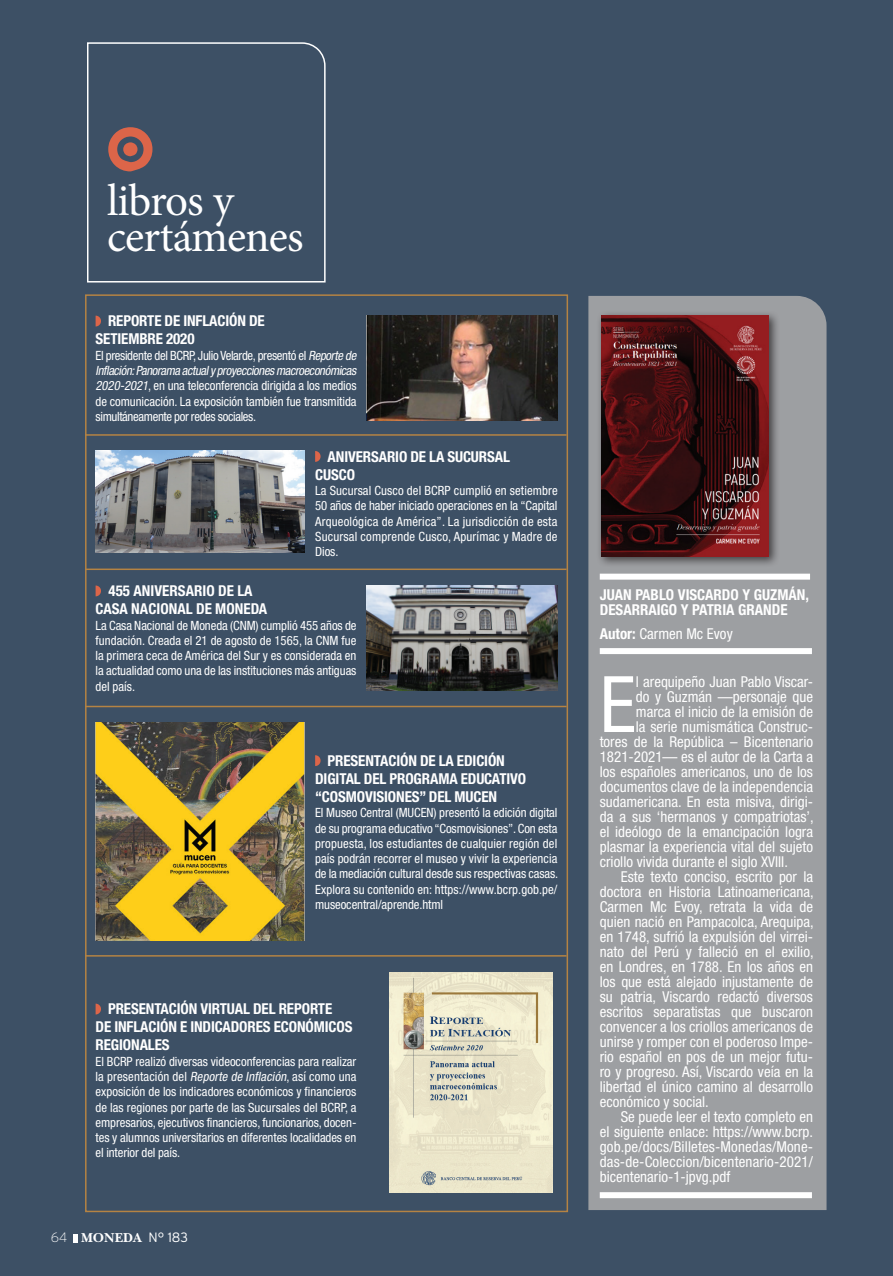
<style>
.page{position:relative;width:893px;height:1276px;background:#3d5065}
.page>*{position:absolute;margin:0;border:0;box-sizing:border-box;transform-origin:0 0}
.t1{font:condensed 78px "Helvetica Neue LT Std";color:#fff}
.t2{font:45px/36px "Minion Pro";letter-spacing:-.02em;color:#fff}
.t3{font:condensed 15px "Helvetica Neue LT Std";color:#fff}
.t4{font:700 condensed 15px/18px "Helvetica Neue LT Std";letter-spacing:-.005em;color:#fff}
.t5{font:13.5px "New Baskerville Bold SC";color:#fff}
.t6{font:condensed 12.75px/15.3px "Helvetica Neue LT Std";letter-spacing:-.005em;color:#fff;text-align:justify}
.s1{font-style:italic}
.s2{font-family:"Interstate";font-weight:200}
.s3{font-family:"Interstate";font-weight:300}
.s4{font-weight:700}
</style>
<div class="page">
<svg style="left:74px;top:1234px;width:4px;height:8px"></svg>
<div style="left:588px;top:296px;width:238px;height:914px;background:#9d9fa2"></div>
<svg style="left:87px;top:42px;width:239px;height:241px"></svg>
<svg style="left:108px;top:127px;width:44px;height:44px"></svg>
<div style="left:600px;top:573px;width:210px;height:6px;background:#fff"></div>
<div style="left:600px;top:648px;width:212px;height:6px;background:#fff"></div>
<div style="left:600px;top:1192px;width:212px;height:6px;background:#fff"></div>
<div style="left:596px;top:310px;width:184px;height:257px;background:#231f20;opacity:.75"></div>
<img style="left:601px;top:315px;width:168px;height:241px">
<img style="left:96px;top:451px;width:208px;height:102px">
<svg style="left:315px;top:451px;width:6px;height:11px"></svg>
<img style="left:96px;top:722px;width:208px;height:218px">
<svg style="left:315px;top:755px;width:6px;height:11px"></svg>
<svg style="left:96px;top:316px;width:5px;height:10px"></svg>
<img style="left:367px;top:315px;width:190px;height:106px">
<svg style="left:96px;top:585px;width:5px;height:11px"></svg>
<img style="left:367px;top:585px;width:190px;height:106px">
<svg style="left:96px;top:1003px;width:5px;height:11px"></svg>
<hr style="left:85px;top:434px;width:482px;height:2px;background:#b58343">
<hr style="left:85px;top:568px;width:482px;height:2px;background:#b58343">
<hr style="left:85px;top:706px;width:482px;height:1px;background:#b58343">
<hr style="left:85px;top:955px;width:482px;height:1px;background:#b58343">
<img style="left:390px;top:972px;width:162px;height:220px">
<h2 class="t2" style="left:107px;top:183px;width:198px">libros y certámenes</h2>
<p class="t4" style="left:96px;top:312px;width:171px;text-indent:12px">REPORTE DE INFLACIÓN DE<br>SETIEMBRE 2020</p>
<p class="t6" style="left:96px;top:347px;width:265px;text-align:left">El presidente del BCRP, Julio Velarde, presentó el <span class="s1">Reportede Inflación:Panoramaactualyproyeccionesmacroeconómicas 2020-2021</span>, en una teleconferencia dirigida a los medios de comunicación. La exposición también fue transmitida simultáneamente por redes sociales.</p>
<p class="t4" style="left:315px;top:447px;width:196px;text-indent:12px">ANIVERSARIO DE LA SUCURSAL<br>CUSCO</p>
<p class="t6" style="left:315px;top:483px;width:244px">La Sucursal Cusco del BCRP cumplió en setiembre 50 años de haber iniciado operaciones en la “Capital Arqueológica de América”. La jurisdicción de esta Sucursal comprende Cusco, Apurímac y Madre de Dios.</p>
<p class="t4" style="left:96px;top:581px;width:173px;text-align:center">455 ANIVERSARIO DE LA<br>CASA NACIONAL DE MONEDA</p>
<p class="t6" style="left:96px;top:617px;width:262px">La Casa Nacional de Moneda (CNM) cumplió 455 años de fundación. Creada el 21 de agosto de 1565, la CNM fue la primera ceca de América del Sur y es considerada en la actualidad como una de las instituciones más antiguas del país.</p>
<p class="t4" style="left:315px;top:751px;width:213px;text-indent:12px">PRESENTACIÓN DE LA EDICIÓN<br>DIGITAL DEL PROGRAMA EDUCATIVO “COSMOVISIONES” DEL MUCEN</p>
<p class="t6" style="left:315px;top:805px;width:244px">El Museo Central (MUCEN) presentó la edición digital de su programa educativo “Cosmovisiones”. Con esta propuesta, los estudiantes de cualquier región del país podrán recorrer el museo y vivir la experiencia de la mediación cultural desde sus respectivas casas.<br>Explora su contenido en: https://www.bcrp.gob.pe/ museocentral/aprende.html</p>
<p class="t4" style="left:96px;top:999px;width:258px;text-indent:12px">PRESENTACIÓN VIRTUAL DEL REPORTE<br>DE INFLACIÓN E INDICADORES ECONÓMICOS<br>REGIONALES</p>
<p class="t6" style="left:96px;top:1053px;width:262px">El BCRP realizó diversas videoconferencias para realizar la presentación del <span class="s1">Reporte de Inflación</span>, así como una exposición de los indicadores económicos y financieros de las regiones por parte de las Sucursales del BCRP, a empresarios, ejecutivos financieros, funcionarios, docen&shy;tes y alumnos universitarios en diferentes localidades en el interior del país.</p>
<p class="t5" style="left:51px;top:1230px;width:139px"><span class="s2">64</span> MONEDA <span class="s3">N° 183</span></p>
<p class="t4" style="left:600px;top:587px;width:211px;line-height:15px">JUAN PABLO VISCARDO Y GUZMÁN,<br>DESARRAIGO Y PATRIA GRANDE</p>
<p class="t3" style="left:600px;top:625px;width:135px"><span class="s4">Autor:</span> Carmen Mc Evoy</p>
<h1 class="t1" style="left:600px;top:659px;width:38px">E</h1>
<p class="t3" style="left:636px;top:673px;width:179px">l arequipeño Juan Pablo Viscar-</p>
<p class="t3" style="left:636px;top:688px;width:179px">do y Guzmán —personaje que</p>
<p class="t3" style="left:636px;top:703px;width:179px">marca el inicio de la emisión de</p>
<p class="t3" style="left:636px;top:718px;width:179px">la serie numismática Construc-</p>
<p class="t3" style="left:600px;top:733px;width:215px">tores de la República – Bicentenario</p>
<p class="t3" style="left:600px;top:748px;width:215px">1821-2021— es el autor de la Carta a</p>
<p class="t3" style="left:600px;top:763px;width:215px">los españoles americanos, uno de los</p>
<p class="t3" style="left:600px;top:778px;width:215px">documentos clave de la independencia</p>
<p class="t3" style="left:600px;top:793px;width:215px">sudamericana. En esta misiva, dirigi-</p>
<p class="t3" style="left:600px;top:808px;width:215px">da a sus ‘hermanos y compatriotas’,</p>
<p class="t3" style="left:600px;top:823px;width:215px">el ideólogo de la emancipación logra</p>
<p class="t3" style="left:600px;top:838px;width:215px">plasmar la experiencia vital del sujeto</p>
<p class="t3" style="left:600px;top:853px;width:190px">criollo vivida durante el siglo XVIII.</p>
<p class="t3" style="left:621px;top:868px;width:194px">Este texto conciso, escrito por la</p>
<p class="t3" style="left:600px;top:883px;width:215px">doctora en Historia Latinoamericana,</p>
<p class="t3" style="left:600px;top:898px;width:215px">Carmen Mc Evoy, retrata la vida de</p>
<p class="t3" style="left:600px;top:913px;width:215px">quien nació en Pampacolca, Arequipa,</p>
<p class="t3" style="left:600px;top:928px;width:215px">en 1748, sufrió la expulsión del virrei-</p>
<p class="t3" style="left:600px;top:943px;width:215px">nato del Perú y falleció en el exilio,</p>
<p class="t3" style="left:600px;top:958px;width:215px">en Londres, en 1788. En los años en</p>
<p class="t3" style="left:600px;top:973px;width:215px">los que está alejado injustamente de</p>
<p class="t3" style="left:600px;top:988px;width:215px">su patria, Viscardo redactó diversos</p>
<p class="t3" style="left:600px;top:1003px;width:215px">escritos separatistas que buscaron</p>
<p class="t3" style="left:600px;top:1018px;width:215px">convencer a los criollos americanos de</p>
<p class="t3" style="left:600px;top:1033px;width:215px">unirse y romper con el poderoso Impe-</p>
<p class="t3" style="left:600px;top:1048px;width:215px">rio español en pos de un mejor futu-</p>
<p class="t3" style="left:600px;top:1063px;width:215px">ro y progreso. Así, Viscardo veía en la</p>
<p class="t3" style="left:600px;top:1078px;width:215px">libertad el único camino al desarrollo</p>
<p class="t3" style="left:600px;top:1093px;width:111px">económico y social.</p>
<p class="t3" style="left:621px;top:1108px;width:194px">Se puede leer el texto completo en</p>
<p class="t3" style="left:600px;top:1123px;width:215px">el siguiente enlace: https://www.bcrp.</p>
<p class="t3" style="left:600px;top:1138px;width:215px">gob.pe/docs/Billetes-Monedas/Mone-</p>
<p class="t3" style="left:600px;top:1153px;width:215px">das-de-Coleccion/bicentenario-2021/</p>
<p class="t3" style="left:600px;top:1168px;width:132px">bicentenario-1-jpvg.pdf</p>
</div>
